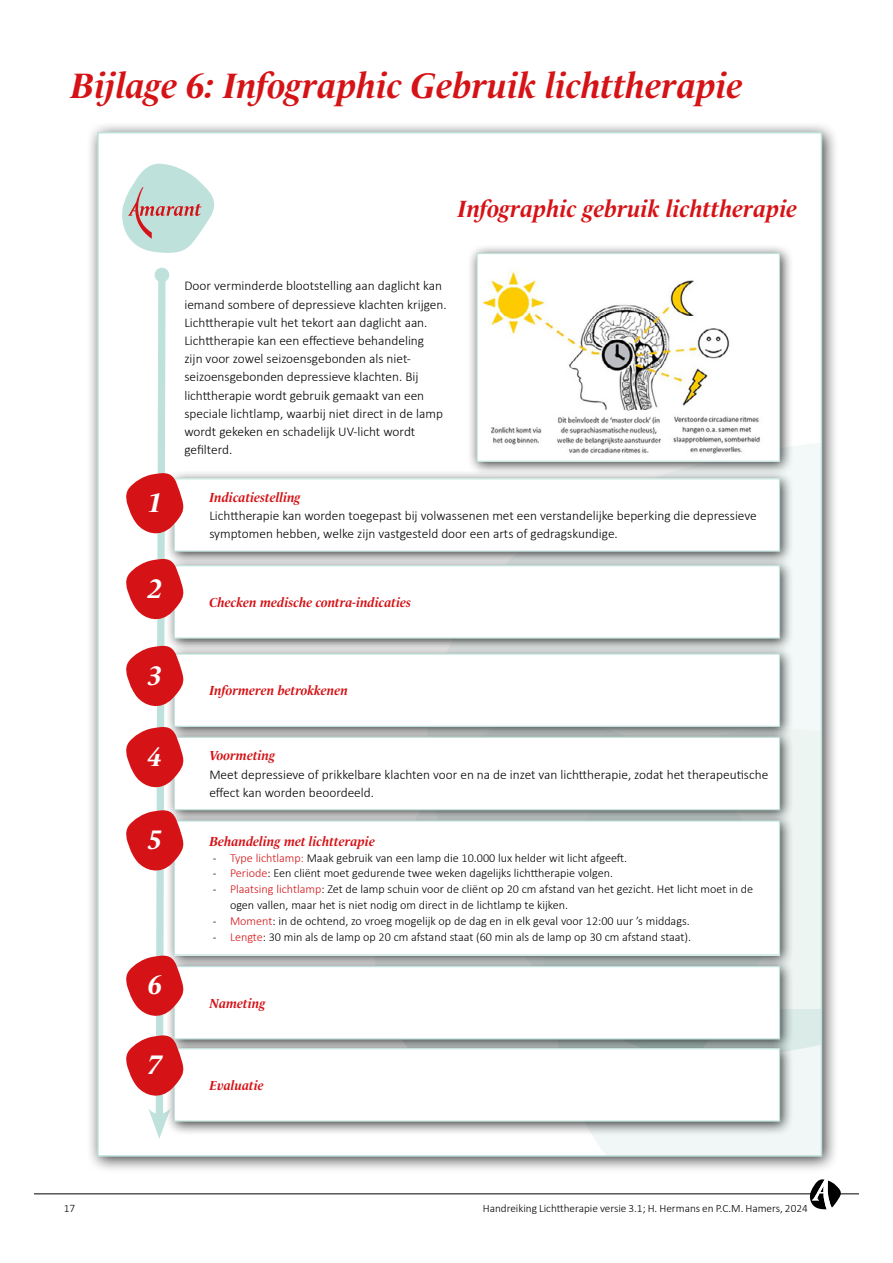
<style>
.page{position:relative;width:893px;height:1263px;background:#fff}
.page>*{position:absolute;margin:0;border:0;box-sizing:border-box;transform-origin:0 0}
.t1{font:italic 700 36px "Le Monde Livre Std";color:#d51317}
.t2{font:italic 700 27.3px "Le Monde Livre Std";color:#fff}
.t3{font:italic 700 24px "Le Monde Livre Std";color:#d51317}
.t4{font:300 13.35px/18.3px "Calibri";color:#000}
.t5{font:italic 700 13.35px "Le Monde Livre Std";color:#d51317}
.t6{font:300 12.15px/15.8px "Calibri";color:#000}
.t7{font:300 11.25px "Calibri";color:#000}
.s1{color:#d51317}
</style>
<div class="page">
<hr style="left:34px;top:1193px;width:825px;height:1px;background:#000">
<svg style="left:810px;top:1179px;width:31px;height:30px"></svg>
<div style="left:86px;top:121px;width:753px;height:1052px;background:#000;opacity:.75"></div>
<div style="left:98px;top:133px;width:723px;height:1023px;background:#fff"></div>
<svg style="left:592px;top:1008px;width:227px;height:146px;fill:#f0f7f6"></svg>
<div style="left:338px;top:410px;width:483px;height:598px;background:#f3f9f8"></div>
<svg style="left:122px;top:164px;width:92px;height:89px"></svg>
<div style="left:165px;top:469px;width:629px;height:96px;background:#000;opacity:.75"></div>
<div style="left:174px;top:479px;width:605px;height:72px;background:#fff"></div>
<div style="left:174px;top:478px;width:606px;height:74px;border:1px solid #bfe1db"></div>
<div style="left:165px;top:556px;width:629px;height:96px;background:#000;opacity:.75"></div>
<div style="left:174px;top:566px;width:605px;height:72px;background:#fff"></div>
<div style="left:174px;top:565px;width:606px;height:74px;border:1px solid #bfe1db"></div>
<div style="left:165px;top:644px;width:629px;height:97px;background:#000;opacity:.75"></div>
<div style="left:174px;top:654px;width:605px;height:72px;background:#fff"></div>
<div style="left:174px;top:653px;width:606px;height:74px;border:1px solid #bfe1db"></div>
<div style="left:165px;top:728px;width:629px;height:96px;background:#000;opacity:.75"></div>
<div style="left:174px;top:737px;width:605px;height:73px;background:#fff"></div>
<div style="left:174px;top:737px;width:606px;height:73px;border:1px solid #bfe1db"></div>
<div style="left:165px;top:811px;width:629px;height:158px;background:#000;opacity:.75"></div>
<div style="left:174px;top:821px;width:605px;height:134px;background:#fff"></div>
<div style="left:174px;top:820px;width:606px;height:135px;border:1px solid #bfe1db"></div>
<div style="left:165px;top:957px;width:629px;height:96px;background:#000;opacity:.75"></div>
<div style="left:174px;top:966px;width:605px;height:73px;background:#fff"></div>
<div style="left:174px;top:966px;width:606px;height:73px;border:1px solid #bfe1db"></div>
<div style="left:165px;top:1039px;width:629px;height:96px;background:#000;opacity:.75"></div>
<div style="left:174px;top:1049px;width:605px;height:72px;background:#fff"></div>
<div style="left:174px;top:1048px;width:606px;height:74px;border:1px solid #bfe1db"></div>
<svg style="left:126px;top:268px;width:58px;height:871px"></svg>
<div style="left:468px;top:244px;width:326px;height:232px;background:#000;opacity:.75"></div>
<img style="left:478px;top:255px;width:300px;height:205px">
<div style="left:476px;top:253px;width:304px;height:209px;border:1px solid #bfe1db"></div>
<h1 class="t1" style="left:71px;top:65px;width:674px">Bijlage 6: Infographic Gebruik lichttherapie</h1>
<h2 class="t2" style="left:148px;top:486px;width:15px">1</h2>
<h2 class="t2" style="left:148px;top:572px;width:15px">2</h2>
<h3 class="t3" style="left:458px;top:195px;width:341px">Infographic gebruik lichttherapie</h3>
<p class="t4" style="left:184px;top:277px;width:264px">Door verminderde blootstelling aan daglicht kan iemand sombere of depressieve klachten krijgen.<br>Lichttherapie vult het tekort aan daglicht aan.<br>Lichttherapie kan een effectieve behandeling<br>zijn voor zowel seizoensgebonden als niet&shy;seizoensgebonden depressieve klachten. Bij lichttherapie wordt gebruik gemaakt van een speciale lichtlamp, waarbij niet direct in de lamp wordt gekeken en schadelijk UV-licht wordt gefilterd.</p>
<p class="t5" style="left:209px;top:489px;width:93px">Indicatiestelling</p>
<p class="t4" style="left:209px;top:506px;width:549px">Lichttherapie kan worden toegepast bij volwassenen met een verstandelijke beperking die depressieve symptomen hebben, welke zijn vastgesteld door een arts of gedragskundige.</p>
<p class="t5" style="left:209px;top:595px;width:203px">Checken medische contra-indicaties</p>
<h2 class="t2" style="left:148px;top:659px;width:15px">3</h2>
<h2 class="t2" style="left:148px;top:740px;width:15px">4</h2>
<h2 class="t2" style="left:148px;top:824px;width:15px">5</h2>
<h2 class="t2" style="left:148px;top:969px;width:15px">6</h2>
<h2 class="t2" style="left:148px;top:1049px;width:15px">7</h2>
<p class="t5" style="left:209px;top:683px;width:140px">Informeren betrokkenen</p>
<p class="t5" style="left:209px;top:748px;width:67px">Voormeting</p>
<p class="t4" style="left:209px;top:765px;width:560px">Meet depressieve of prikkelbare klachten voor en na de inzet van lichttherapie, zodat het therapeutische effect kan worden beoordeeld.</p>
<p class="t5" style="left:209px;top:833px;width:167px">Behandeling met lichtterapie</p>
<p class="t6" style="left:213px;top:849px;width:416px">- <span class="s1">Type lichtlamp:</span> Maak gebruik van een lamp die 10.000 lux helder wit licht afgeeft.</p>
<p class="t6" style="left:213px;top:865px;width:402px">- <span class="s1">Periode</span>: Een cliënt moet gedurende twee weken dagelijks lichttherapie volgen.</p>
<p class="t6" style="left:230px;top:881px;width:525px;text-indent:-17px">- <span class="s1">Plaatsing lichtlamp</span>: Zet de lamp schuin voor de cliënt op 20 cm afstand van het gezicht. Het licht moet in de ogen vallen, maar het is niet nodig om direct in de lichtlamp te kijken.</p>
<p class="t6" style="left:213px;top:913px;width:478px">- <span class="s1">Moment</span>: in de ochtend, zo vroeg mogelijk op de dag en in elk geval voor 12:00 uur ’s middags.</p>
<p class="t6" style="left:213px;top:928px;width:480px">- <span class="s1">Lengte</span>: 30 min als de lamp op 20 cm afstand staat (60 min als de lamp op 30 cm afstand staat).</p>
<p class="t5" style="left:209px;top:995px;width:58px">Nameting</p>
<p class="t5" style="left:209px;top:1077px;width:56px">Evaluatie</p>
<p class="t7" style="left:64px;top:1201px;width:13px">17</p>
<p class="t7" style="left:483px;top:1201px;width:327px">Handreiking Lichttherapie versie 3.1; H. Hermans en P.C.M. Hamers, 2024</p>
</div>
